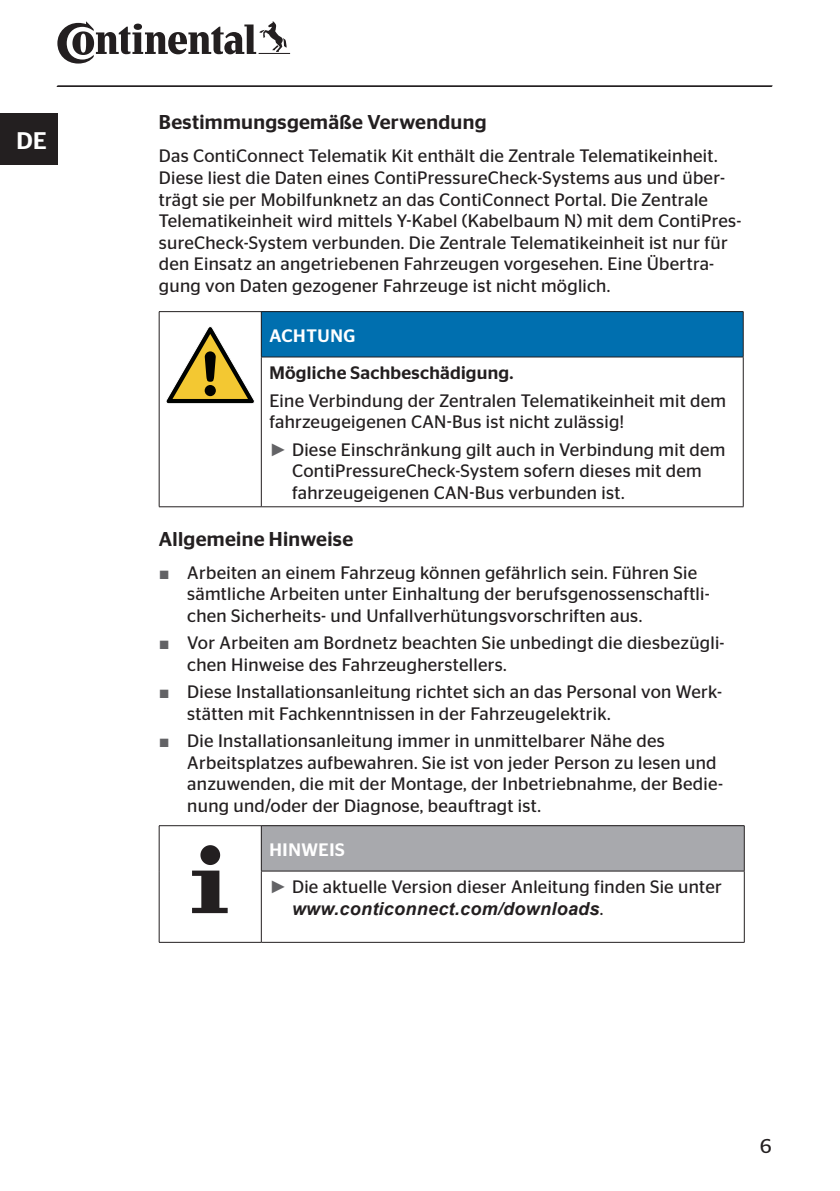
<style>
.page{position:relative;width:840px;height:1191px;background:#fff}
.page>*{position:absolute;margin:0;border:0;box-sizing:border-box;transform-origin:0 0}
.t1{font:500 24px "Continental Stag Sans";color:#fff}
.Überschrift_Kurzansl{font:500 20px "Continental Stag Sans";letter-spacing:.015em;color:#231f20}
.t2{font:20px "Continental Stag Sans";color:#231f20}
.Fließtext{font:18px/21.6px "Continental Stag Sans";letter-spacing:.015em;color:#231f20}
.WH_Folgen{font:18px/21.6px "Continental Stag Sans";letter-spacing:.015em;color:#231f20}
.WH_Quelle{font:500 18px "Continental Stag Sans";letter-spacing:.015em;color:#231f20}
.WH_Hinweis{font:500 18px "Continental Stag Sans";letter-spacing:.035em;color:#fff}
.s1{font-family:"Arial";color:#636366}
.s2{font-family:"Arial";font-weight:700;font-style:italic}
</style>
<div class="page">
<hr style="left:57px;top:86px;width:714px;height:1px;background:#231f20">
<hr style="left:57px;top:85px;width:715px;height:1px;background:#231f20">
<svg style="left:57px;top:21px;width:233px;height:43px"></svg>
<div style="left:0;top:113px;width:58px;height:51px;background:#231f20"></div>
<div style="left:261px;top:312px;width:481px;height:45px;background:#006faf"></div>
<hr style="left:159px;top:311px;width:102px;height:1px;background:#231f20">
<hr style="left:159px;top:312px;width:1px;height:45px;background:#231f20">
<hr style="left:159px;top:357px;width:1px;height:149px;background:#231f20">
<hr style="left:159px;top:506px;width:102px;height:1px;background:#231f20">
<hr style="left:261px;top:357px;width:1px;height:149px;background:#231f20">
<hr style="left:742px;top:357px;width:1px;height:149px;background:#231f20">
<hr style="left:261px;top:506px;width:482px;height:1px;background:#231f20">
<hr style="left:261px;top:311px;width:482px;height:1px;background:#231f20">
<hr style="left:261px;top:312px;width:1px;height:45px;background:#231f20">
<hr style="left:742px;top:312px;width:1px;height:45px;background:#231f20">
<hr style="left:261px;top:357px;width:482px;height:1px;background:#231f20">
<svg style="left:166px;top:326px;width:89px;height:78px"></svg>
<div style="left:261px;top:825px;width:482px;height:46px;background:#a8a9ad"></div>
<hr style="left:159px;top:825px;width:102px;height:1px;background:#231f20">
<hr style="left:159px;top:826px;width:1px;height:45px;background:#231f20">
<hr style="left:159px;top:871px;width:1px;height:71px;background:#231f20">
<hr style="left:159px;top:942px;width:102px;height:1px;background:#231f20">
<hr style="left:261px;top:871px;width:1px;height:71px;background:#231f20">
<hr style="left:743px;top:871px;width:1px;height:71px;background:#231f20">
<hr style="left:261px;top:942px;width:483px;height:1px;background:#231f20">
<hr style="left:261px;top:825px;width:483px;height:1px;background:#231f20">
<hr style="left:261px;top:826px;width:1px;height:45px;background:#231f20">
<hr style="left:743px;top:826px;width:1px;height:45px;background:#231f20">
<hr style="left:261px;top:870px;width:483px;height:1px;background:#231f20">
<svg style="left:192px;top:845px;width:35px;height:68px"></svg>
<h1 class="t1" style="left:16px;top:126px;width:32px">DE</h1>
<p class="Überschrift_Kurzansl" style="left:159px;top:111px;width:329px">Bestimmungsgemäße Verwendung</p>
<p class="Fließtext" style="left:159px;top:145px;width:583px">Das ContiConnect Telematik Kit enthält die Zentrale Telematikeinheit.<br>Diese liest die Daten eines ContiPressureCheck-Systems aus und über&shy;trägt sie per Mobilfunknetz an das ContiConnect Portal. Die Zentrale Telematikeinheit wird mittels Y-Kabel (Kabelbaum N) mit dem ContiPres&shy;sureCheck-System verbunden. Die Zentrale Telematikeinheit ist nur für den Einsatz an angetriebenen Fahrzeugen vorgesehen. Eine Übertra&shy;gung von Daten gezogener Fahrzeuge ist nicht möglich.</p>
<p class="WH_Hinweis" style="left:269px;top:325px;width:87px">ACHTUNG</p>
<p class="WH_Quelle" style="left:269px;top:363px;width:245px">Mögliche Sachbeschädigung.</p>
<p class="WH_Folgen" style="left:269px;top:389px;width:458px">Eine Verbindung der Zentralen Telematikeinheit mit dem fahrzeugeigenen CAN-Bus ist nicht zulässig!</p>
<p class="Fließtext" style="left:292px;top:438px;width:434px;text-indent:-23px"><span class="s1">►</span> Diese Einschränkung gilt auch in Verbindung mit dem<br>ContiPressureCheck-System sofern dieses mit dem fahrzeugeigenen CAN-Bus verbunden ist.</p>
<p class="Überschrift_Kurzansl" style="left:159px;top:527px;width:196px">Allgemeine Hinweise</p>
<p class="Fließtext" style="left:187px;top:561px;width:523px;text-indent:-28px"><span class="s1">■</span> Arbeiten an einem Fahrzeug können gefährlich sein. Führen Sie sämtliche Arbeiten unter Einhaltung der berufsgenossenschaftli&shy;chen Sicherheits- und Unfallverhütungsvorschriften aus.</p>
<p class="Fließtext" style="left:187px;top:632px;width:538px;text-indent:-28px"><span class="s1">■</span> Vor Arbeiten am Bordnetz beachten Sie unbedingt die diesbezügli&shy;chen Hinweise des Fahrzeugherstellers.</p>
<p class="Fließtext" style="left:187px;top:681px;width:536px;text-indent:-28px"><span class="s1">■</span> Diese Installationsanleitung richtet sich an das Personal von Werk&shy;stätten mit Fachkenntnissen in der Fahrzeugelektrik.</p>
<p class="Fließtext" style="left:187px;top:729px;width:537px;text-indent:-28px"><span class="s1">■</span> Die Installationsanleitung immer in unmittelbarer Nähe des Arbeitsplatzes aufbewahren. Sie ist von jeder Person zu lesen und anzuwenden, die mit der Montage, der Inbetriebnahme, der Bedie&shy;nung und/oder der Diagnose, beauftragt ist.</p>
<p class="WH_Hinweis" style="left:269px;top:839px;width:77px">HINWEIS</p>
<p class="Fließtext" style="left:292px;top:876px;width:431px;text-indent:-23px"><span class="s1">►</span> Die aktuelle Version dieser Anleitung finden Sie unter <span class="s2">www.conticonnect.com/downloads</span>.</p>
<p class="t2" style="left:759px;top:1134px;width:13px">6</p>
</div>
